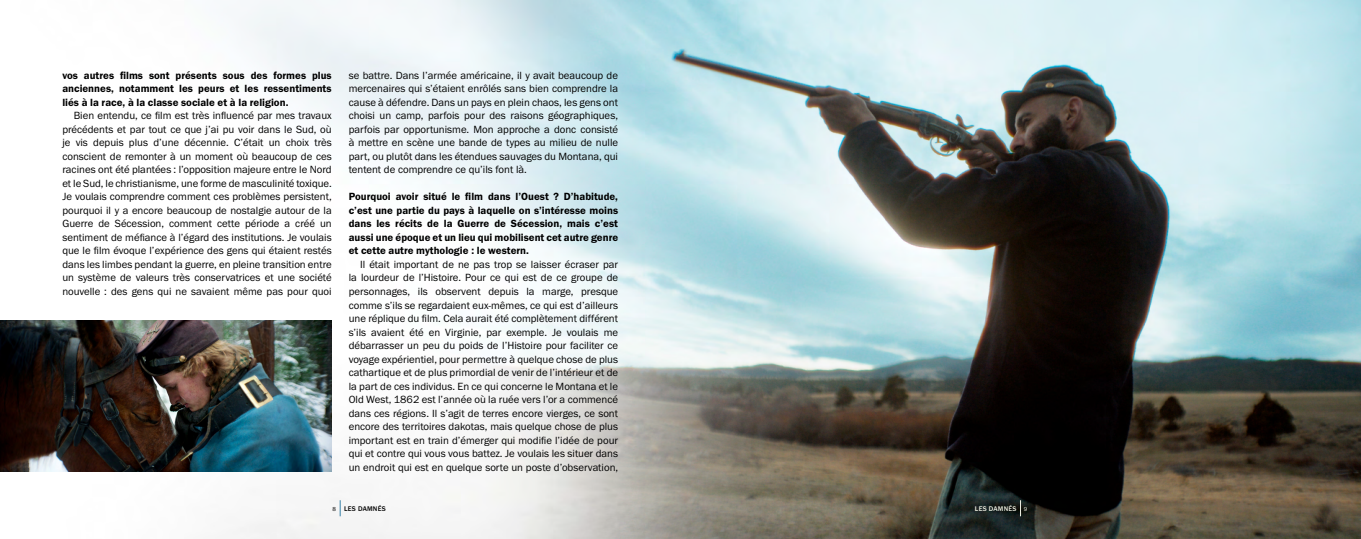
<style>
.page{position:relative;width:1361px;height:539px;background:#fff}
.page>*{position:absolute;margin:0;border:0;box-sizing:border-box;transform-origin:0 0}
.t1{font:10.8px/13.5px "Franklin Gothic URW Boo";color:#000;text-align:justify}
.t2{font:10.8px/13.5px "Franklin Gothic URW Dem";color:#000;text-align:justify}
.t3{font:500 7px "Franklin Gothic URW";letter-spacing:.03em;color:#000}
.t4{font:500 7px "Franklin Gothic URW";letter-spacing:.03em;color:#f1f3e5}
.s1{font-family:"Franklin Gothic URW Boo";font-weight:400;font-size:6px}
</style>
<div class="page">
<img style="left:0;top:0;width:1361px;height:539px">
<svg style="left:340px;top:500px;width:1px;height:16px"></svg>
<svg style="left:1020px;top:500px;width:1px;height:16px"></svg>
<img style="left:0;top:320px;width:332px;height:151px">
<p class="t2" style="left:62px;top:68px;width:271px">vos autres films sont présents sous des formes plus anciennes, notamment les peurs et les ressentiments liés à la race, à la classe sociale et à la religion.</p>
<p class="t1" style="left:62px;top:109px;width:271px;text-indent:11px">Bien entendu, ce film est très influencé par mes travaux précédents et par tout ce que j’ai pu voir dans le Sud, où je vis depuis plus d’une décennie. C’était un choix très conscient de remonter à un moment où beaucoup de ces racines ont été plantées : l’opposition majeure entre le Nord et le Sud, le christianisme, une forme de masculinité toxique.<br>Je voulais comprendre comment ces problèmes persistent, pourquoi il y a encore beaucoup de nostalgie autour de la Guerre de Sécession, comment cette période a créé un sentiment de méfiance à l’égard des institutions. Je voulais que le film évoque l’expérience des gens qui étaient restés dans les limbes pendant la guerre, en pleine transition entre un système de valeurs très conservatrices et une société nouvelle : des gens qui ne savaient même pas pour quoi</p>
<p class="t1" style="left:349px;top:68px;width:271px">se battre. Dans l’armée américaine, il y avait beaucoup de mercenaires qui s’étaient enrôlés sans bien comprendre la cause à défendre. Dans un pays en plein chaos, les gens ont choisi un camp, parfois pour des raisons géographiques, parfois par opportunisme. Mon approche a donc consisté à mettre en scène une bande de types au milieu de nulle part, ou plutôt dans les étendues sauvages du Montana, qui tentent de comprendre ce qu’ils font là.</p>
<p class="t2" style="left:349px;top:190px;width:271px">Pourquoi avoir situé le film dans l’Ouest ? D’habitude, c’est une partie du pays à laquelle on s’intéresse moins dans les récits de la Guerre de Sécession, mais c’est aussi une époque et un lieu qui mobilisent cet autre genre et cette autre mythologie : le western.</p>
<p class="t1" style="left:349px;top:257px;width:271px;text-indent:11px">Il était important de ne pas trop se laisser écraser par la lourdeur de l’Histoire. Pour ce qui est de ce groupe de personnages, ils observent depuis la marge, presque comme s’ils se regardaient eux-mêmes, ce qui est d’ailleurs une réplique du film. Cela aurait été complètement différent s’ils avaient été en Virginie, par exemple. Je voulais me débarrasser un peu du poids de l’Histoire pour faciliter ce voyage expérientiel, pour permettre à quelque chose de plus cathartique et de plus primordial de venir de l’intérieur et de la part de ces individus. En ce qui concerne le Montana et le Old West, 1862 est l’année où la ruée vers l’or a commencé dans ces régions. Il s’agit de terres encore vierges, ce sont encore des territoires dakotas, mais quelque chose de plus important est en train d’émerger qui modifie l’idée de pour qui et contre qui vous vous battez. Je voulais les situer dans un endroit qui est en quelque sorte un poste d’observation,</p>
<p class="t3" style="left:332px;top:504px;width:55px"><span class="s1">8</span> LES DAMNÉS</p>
<p class="t4" style="left:975px;top:504px;width:54px">LES DAMNÉS <span class="s1">9</span></p>
</div>
